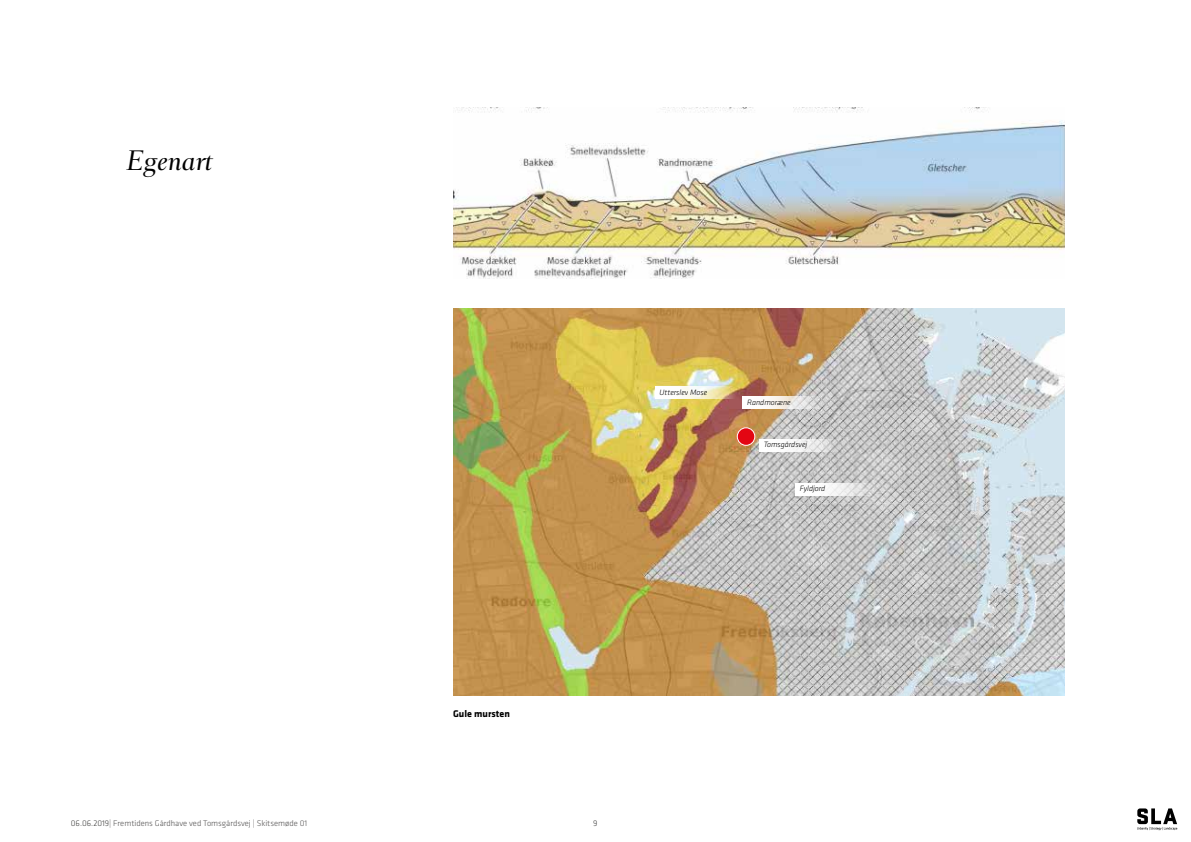
<style>
.page{position:relative;width:1191px;height:842px;background:#fff}
.page>*{position:absolute;margin:0;border:0;box-sizing:border-box;transform-origin:0 0}
.t1{font:italic 24px "Romain BP Headline";color:#000}
.t2{font:700 10px "Klavika";color:#000}
.t3{font:300 8.5px "Klavika";color:#555454}
.t4{font:300 8.5px "Klavika";color:#3c3c3b}
.t5{font:italic 300 8px "Klavika";color:#000}
.s1{color:#3c3c3b}
</style>
<div class="page">
<svg style="left:1137px;top:808px;width:40px;height:22px"></svg>
<img style="left:453px;top:308px;width:611px;height:387px">
<img style="left:453px;top:107px;width:611px;height:172px">
<div style="left:737px;top:428px;width:18px;height:17px;background:#e30613;border-radius:50%"></div>
<div style="left:737px;top:427px;width:18px;height:19px;border:1px solid #fff;border-radius:50%"></div>
<svg style="left:759px;top:439px;width:79px;height:13px"></svg>
<svg style="left:742px;top:396px;width:80px;height:13px"></svg>
<svg style="left:795px;top:483px;width:80px;height:12px"></svg>
<svg style="left:655px;top:386px;width:79px;height:13px"></svg>
<h1 class="t1" style="left:126px;top:148px;width:88px">Egenart</h1>
<p class="t5" style="left:659px;top:388px;width:49px">Utterslev Mose</p>
<p class="t5" style="left:747px;top:398px;width:45px">Randmoræne</p>
<p class="t5" style="left:763px;top:440px;width:45px">Tomsgårdsvej</p>
<p class="t5" style="left:800px;top:484px;width:27px">Fyldjord</p>
<p class="t2" style="left:453px;top:708px;width:58px">Gule mursten</p>
<p class="t3" style="left:71px;top:818px;width:238px"><span class="s1">06.06.2019</span>| Fremtidens Gårdhave ved Tomsgårdsvej | Skitsemøde 01</p>
<p class="t4" style="left:593px;top:818px;width:6px">9</p>
</div>
